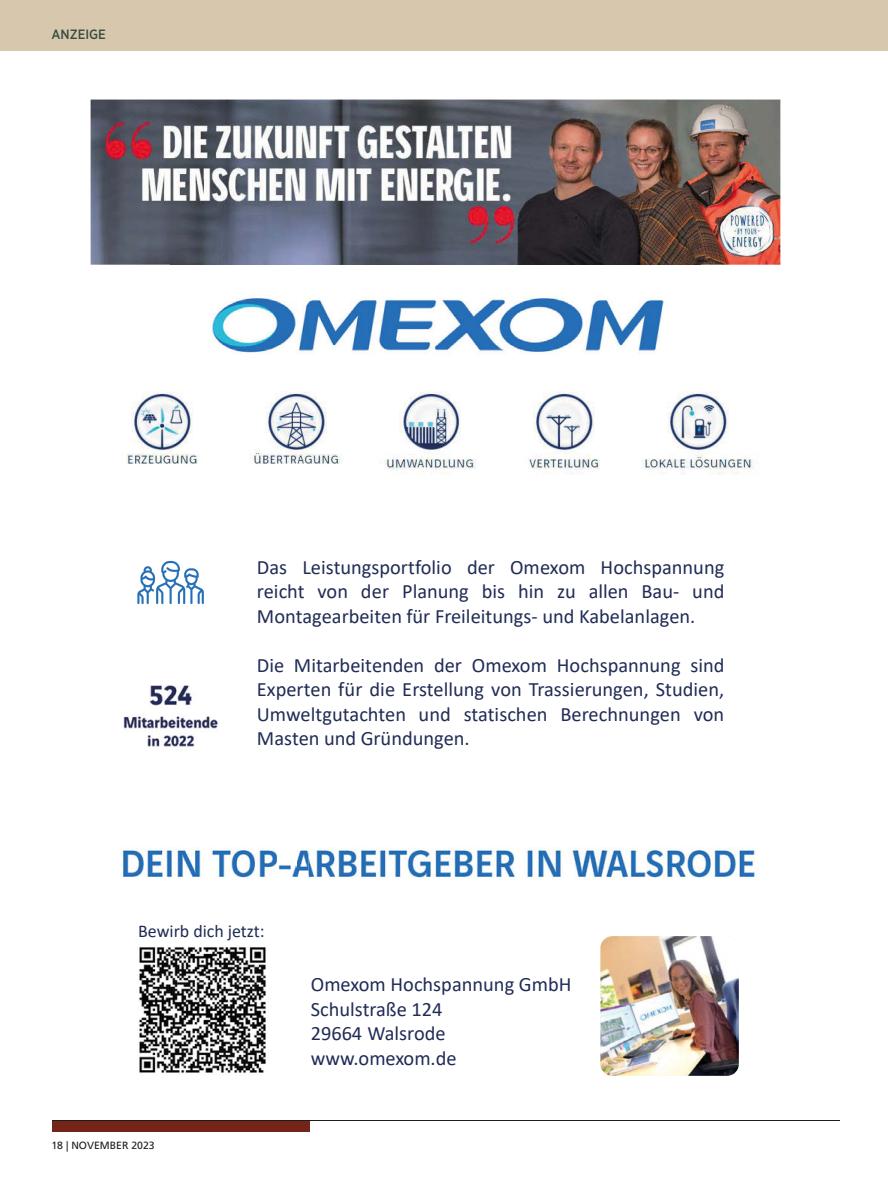
<style>
.page{position:relative;width:888px;height:1186px;background:#fff}
.page>*{position:absolute;margin:0;border:0;box-sizing:border-box;transform-origin:0 0}
.t1{font:20.4px/24.5px "Calibri";color:#212c56;text-align:justify}
.t2{font:18px "Calibri";color:#212c56}
.t3{font:500 13.5px "Gotham Narrow";color:#3a4e45}
.t4{font:10.5px "Frutiger LT Std";color:#1d1d1b}
</style>
<div class="page">
<div style="left:0;top:0;width:888px;height:51px;background:#d7c8ad"></div>
<div style="left:52px;top:1120px;width:257px;height:11px;background:#75241a"></div>
<hr style="left:52px;top:1119px;width:787px;height:1px;background:#1d1d1b">
<img style="left:91px;top:100px;width:689px;height:165px">
<img style="left:171px;top:254px;width:529px;height:101px">
<svg style="left:137px;top:561px;width:67px;height:43px"></svg>
<img style="left:149px;top:685px;width:43px;height:21px">
<img style="left:123px;top:716px;width:95px;height:14px">
<img style="left:147px;top:734px;width:48px;height:14px">
<img style="left:139px;top:947px;width:127px;height:126px">
<img style="left:122px;top:847px;width:155px;height:31px">
<img style="left:278px;top:865px;width:15px;height:12px">
<img style="left:308px;top:847px;width:447px;height:31px">
<img style="left:297px;top:850px;width:11px;height:27px">
<img style="left:293px;top:865px;width:4px;height:12px">
<img style="left:600px;top:936px;width:139px;height:139px">
<img style="left:126px;top:391px;width:629px;height:84px">
<p class="t3" style="left:51px;top:26px;width:56px">ANZEIGE</p>
<p class="t1" style="left:257px;top:554px;width:469px">Das Leistungsportfolio der Omexom Hochspannung reicht von der Planung bis hin zu allen Bau- und Montagearbeiten für Freileitungs- und Kabelanlagen.</p>
<p class="t1" style="left:257px;top:652px;width:469px">Die Mitarbeitenden der Omexom Hochspannung sind Experten für die Erstellung von Trassierungen, Studien, Umweltgutachten und statischen Berechnungen von Masten und Gründungen.</p>
<p class="t2" style="left:138px;top:918px;width:128px">Bewirb dich jetzt:</p>
<p class="t1" style="left:311px;top:971px;width:262px;text-align:left">Omexom Hochspannung GmbH<br>Schulstraße 124<br>29664 Walsrode www.omexom.de</p>
<p class="t4" style="left:51px;top:1139px;width:105px">18 | NOVEMBER 2023</p>
</div>
